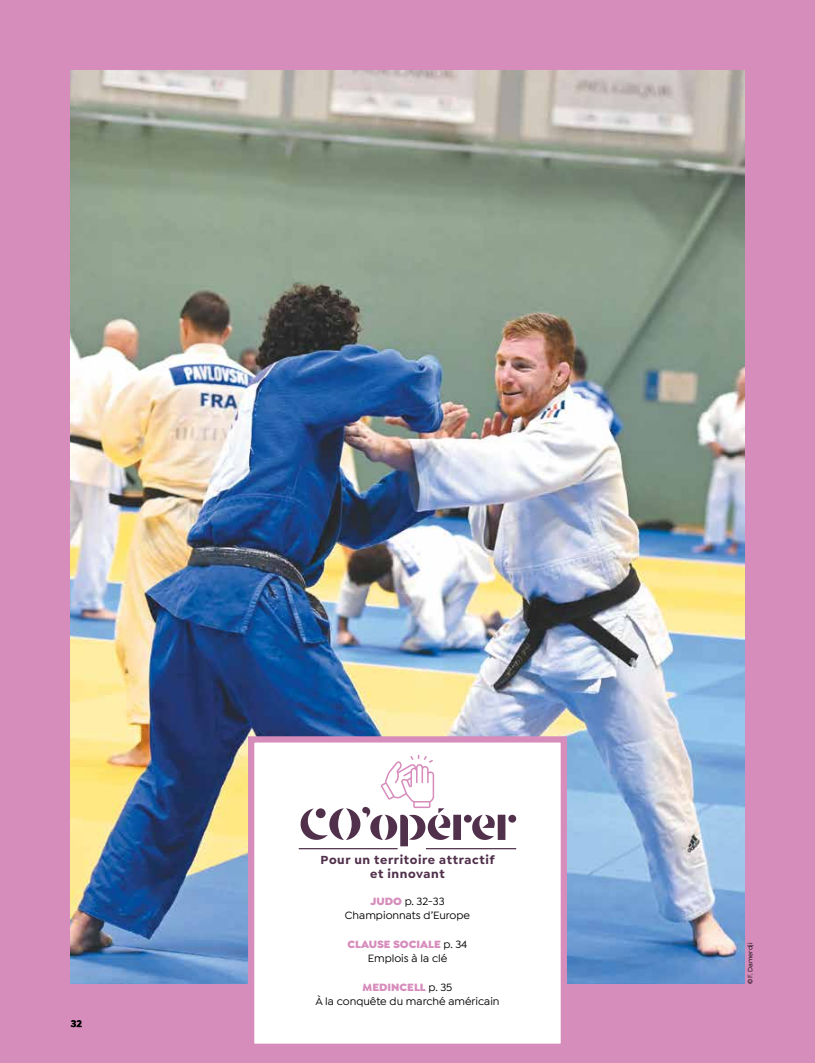
<style>
.page{position:relative;width:815px;height:1063px;background:#d78dbc}
.page>*{position:absolute;margin:0;border:0;box-sizing:border-box;transform-origin:0 0}
.Titre_niv1_-_Garalde{font:52.5px "Stanley";letter-spacing:-.02em;color:#50304b}
.TXT_COURANT_-_drapeau{font:700 12.5px/14.4px "Isidora Sans";letter-spacing:.05em;color:#50304b;text-align:center}
.TXT_COURANT_-_drapeau-2{font:500 11.25px "Isidora Sans";color:#000}
.TXT_COURANT_-_drapeau-3{font:900 11.25px "Isidora Sans";color:#d78dbc}
.t1{font:700 10px "Isidora Sans";color:#000}
.t2{font:500 6.88px "Isidora Sans";color:#000}
.s1{font-weight:900;color:#d78dbc}
.s2{font-weight:500;color:#000}
</style>
<div class="page">
<img style="left:71px;top:70px;width:673px;height:914px">
<div style="left:248px;top:736px;width:319px;height:314px;background:#fff;border:6px solid #d78dbc"></div>
<hr style="left:299px;top:848px;width:99px;height:1px;background:#50304b">
<hr style="left:426px;top:848px;width:90px;height:1px;background:#50304b">
<svg style="left:381px;top:755px;width:53px;height:53px"></svg>
<p class="t1" style="left:71px;top:1017px;width:13px">32</p>
<p class="Titre_niv1_-_Garalde" style="left:299px;top:797px;width:219px">CO’opérer</p>
<p class="TXT_COURANT_-_drapeau" style="left:321px;top:852px;width:176px">Pour un territoire attractif et innovant</p>
<p class="TXT_COURANT_-_drapeau-2" style="left:370px;top:895px;width:76px"><span class="s1">JUDO</span> p. 32-33</p>
<p class="TXT_COURANT_-_drapeau-2" style="left:345px;top:909px;width:127px">Championnats d’Europe</p>
<p class="TXT_COURANT_-_drapeau-3" style="left:347px;top:937px;width:121px">CLAUSE SOCIALE <span class="s2">p. 34</span></p>
<p class="TXT_COURANT_-_drapeau-2" style="left:368px;top:952px;width:81px">Emplois à la clé</p>
<p class="TXT_COURANT_-_drapeau-3" style="left:363px;top:980px;width:91px">MEDINCELL <span class="s2">p. 35</span></p>
<p class="TXT_COURANT_-_drapeau-2" style="left:315px;top:995px;width:186px">À la conquête du marché américain</p>
<p class="t2" style="left:746px;top:984px;width:42px;rotate:-90deg">©F. Damerdji</p>
</div>
